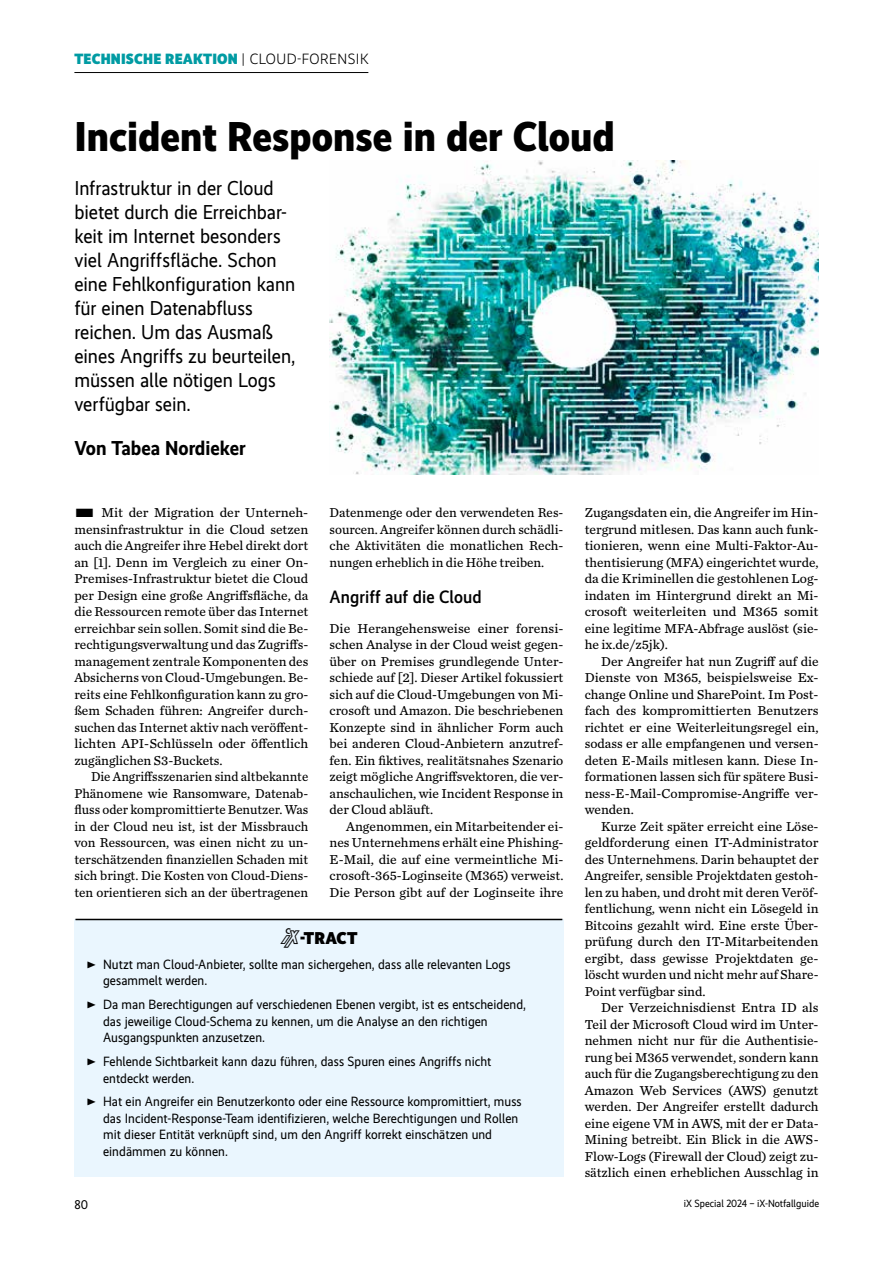
<style>
.page{position:relative;width:893px;height:1263px;background:#fff}
.page>*{position:absolute;margin:0;border:0;box-sizing:border-box;transform-origin:0 0}
.t1{font:800 42px "Realisti X";color:#000}
.t2{font:20.25px/24px "Realisti X";letter-spacing:-.005em;color:#000}
.t3{font:700 20.25px "Realisti X";color:#000}
.t4{font:500 18px "Realisti X";letter-spacing:.005em;color:#000}
.t5{font:900 17.25px "Realisti X";color:#000}
.t6{font:900 15px "Realisti X";letter-spacing:.01em;color:#009ba3}
.t7{font:13.5px/16.5px "Chronicle Text G3";color:#000;text-align:justify}
.t8{font:13.5px/16.5px "Realisti X";letter-spacing:.005em;color:#000}
.t9{font:12.75px "Realisti X";color:#000}
.t10{font:10.5px "Realisti X";color:#000}
.s1{font-weight:300;color:#000}
.s2{font-family:"Heise Special";font-weight:400;font-size:25.5px}
</style>
<div class="page">
<hr style="left:74px;top:72px;width:294px;height:1px;background:#000">
<img style="left:330px;top:161px;width:489px;height:313px">
<div style="left:74px;top:920px;width:489px;height:257px;background:#eaf6fe"></div>
<hr style="left:75px;top:919px;width:487px;height:1px;background:#000">
<p class="t6" style="left:74px;top:48px;width:296px">TECHNISCHE REAKTION <span class="s1">| CLOUD-FORENSIK</span></p>
<h1 class="t1" style="left:74px;top:106px;width:542px">Incident Response in der Cloud</h1>
<p class="t2" style="left:74px;top:175px;width:223px">Infrastruktur in der Cloud bietet durch die Erreichbar&shy;keit im Internet besonders viel Angriffsfläche. Schon eine Fehlkonfiguration kann für einen Datenabfluss reichen. Um das Ausmaß eines Angriffs zu beurteilen, müssen alle nötigen Logs verfügbar sein.</p>
<h2 class="t3" style="left:74px;top:434px;width:173px">Von Tabea Nordieker</h2>
<p class="t7" style="left:74px;top:504px;width:235px;text-indent:27px">Mit der Migration der Unterneh&shy;mensinfrastruktur in die Cloud setzen auch die Angreifer ihre Hebel direkt dort an [1]. Denn im Vergleich zu einer On-Premises-Infrastruktur bietet die Cloud per Design eine große Angriffsfläche, da die Ressourcen remote über das Internet erreichbar sein sollen. Somit sind die Be&shy;rechtigungsverwaltung und das Zugriffs&shy;management zentrale Komponenten des Absicherns von Cloud-Umgebungen. Be&shy;reits eine Fehlkonfiguration kann zu gro&shy;ßem Schaden führen: Angreifer durch&shy;suchen das Internet aktiv nach veröffent&shy;lichten API-Schlüsseln oder öffentlich zugänglichen S3-Buckets.</p>
<p class="t7" style="left:74px;top:768px;width:235px;text-indent:17px">Die Angriffsszenarien sind altbekannte Phänomene wie Ransomware, Datenab&shy;fluss oder kompromittierte Benutzer. Was in der Cloud neu ist, ist der Missbrauch von Ressourcen, was einen nicht zu un&shy;terschätzenden finanziellen Schaden mit sich bringt. Die Kosten von Cloud-Diens&shy;ten orientieren sich an der übertragenen</p>
<p class="t7" style="left:330px;top:504px;width:235px">Datenmenge oder den verwendeten Res&shy;sourcen. Angreifer können durch schädli&shy;che Aktivitäten die monatlichen Rech&shy;nungen erheblich in die Höhe treiben.</p>
<h3 class="t4" style="left:330px;top:584px;width:154px">Angriff auf die Cloud</h3>
<p class="t7" style="left:330px;top:619px;width:235px">Die Herangehensweise einer forensi&shy;schen Analyse in der Cloud weist gegen&shy;über on Premises grundlegende Unter&shy;schiede auf [2]. Dieser Artikel fokussiert sich auf die Cloud-Umgebungen von Mi&shy;crosoft und Amazon. Die beschriebenen Konzepte sind in ähnlicher Form auch bei anderen Cloud-Anbietern anzutref&shy;fen. Ein fiktives, realitätsnahes Szenario zeigt mögliche Angriffsvektoren, die ver&shy;anschaulichen, wie Incident Response in der Cloud abläuft.</p>
<p class="t7" style="left:330px;top:817px;width:235px;text-indent:17px">Angenommen, ein Mitarbeitender ei&shy;nes Unternehmens erhält eine Phishing-E-Mail, die auf eine vermeintliche Mi&shy;crosoft-365-Loginseite (M365) verweist.<br>Die Person gibt auf der Loginseite ihre</p>
<p class="t5" style="left:281px;top:925px;width:78px"><span class="s2">1</span>-TRACT</p>
<p class="t8" style="left:103px;top:955px;width:409px">Nutzt man Cloud-Anbieter, sollte man sichergehen, dass alle relevanten Logs gesammelt werden.</p>
<p class="t8" style="left:103px;top:995px;width:425px">Da man Berechtigungen auf verschiedenen Ebenen vergibt, ist es entscheidend, das jeweilige Cloud-Schema zu kennen, um die Analyse an den richtigen<br>Ausgangspunkten anzusetzen.</p>
<p class="t8" style="left:103px;top:1052px;width:390px">Fehlende Sichtbarkeit kann dazu führen, dass Spuren eines Angriffs nicht entdeckt werden.</p>
<p class="t8" style="left:103px;top:1092px;width:420px">Hat ein Angreifer ein Benutzerkonto oder eine Ressource kompromittiert, muss das Incident-Response-Team identifizieren, welche Berechtigungen und Rollen mit dieser Entität verknüpft sind, um den Angriff korrekt einschätzen und eindämmen zu können.</p>
<p class="t7" style="left:585px;top:504px;width:235px">Zugangsdaten ein, die Angreifer im Hin&shy;tergrund mitlesen. Das kann auch funk&shy;tionieren, wenn eine Multi-Faktor-Au&shy;thentisierung (MFA) eingerichtet wurde, da die Kriminellen die gestohlenen Log&shy;indaten im Hintergrund direkt an Mi&shy;crosoft weiterleiten und M365 somit eine legitime MFA-Abfrage auslöst (sie&shy;he ix.de/z5jk).</p>
<p class="t7" style="left:585px;top:652px;width:235px;text-indent:17px">Der Angreifer hat nun Zugriff auf die Dienste von M365, beispielsweise Ex&shy;change Online und SharePoint. Im Post&shy;fach des kompromittierten Benutzers richtet er eine Weiterleitungsregel ein, sodass er alle empfangenen und versen&shy;deten E-Mails mitlesen kann. Diese In&shy;formationen lassen sich für spätere Busi&shy;ness-E-Mail-Compromise-Angriffe ver&shy;wenden.</p>
<p class="t7" style="left:585px;top:817px;width:235px;text-indent:17px">Kurze Zeit später erreicht eine Löse&shy;geldforderung einen IT-Administrator des Unternehmens. Darin behauptet der Angreifer, sensible Projektdaten gestoh&shy;len zu haben, und droht mit deren Veröf&shy;fentlichung, wenn nicht ein Lösegeld in Bitcoins gezahlt wird. Eine erste Über&shy;prüfung durch den IT-Mitarbeitenden ergibt, dass gewisse Projektdaten ge&shy;löscht wurden und nicht mehr auf Share-Point verfügbar sind.</p>
<p class="t7" style="left:585px;top:999px;width:235px;text-indent:17px">Der Verzeichnisdienst Entra ID als Teil der Microsoft Cloud wird im Unter&shy;nehmen nicht nur für die Authentisie&shy;rung bei M365 verwendet, sondern kann auch für die Zugangsberechtigung zu den Amazon Web Services (AWS) genutzt werden. Der Angreifer erstellt dadurch eine eigene VM in AWS, mit der er Data-Mining betreibt. Ein Blick in die AWS-Flow-Logs (Firewall der Cloud) zeigt zu&shy;sätzlich einen erheblichen Ausschlag in</p>
<p class="t9" style="left:74px;top:1195px;width:15px">80</p>
<p class="t10" style="left:684px;top:1196px;width:137px">iX Special 2024 – iX-Notfallguide</p>
</div>
